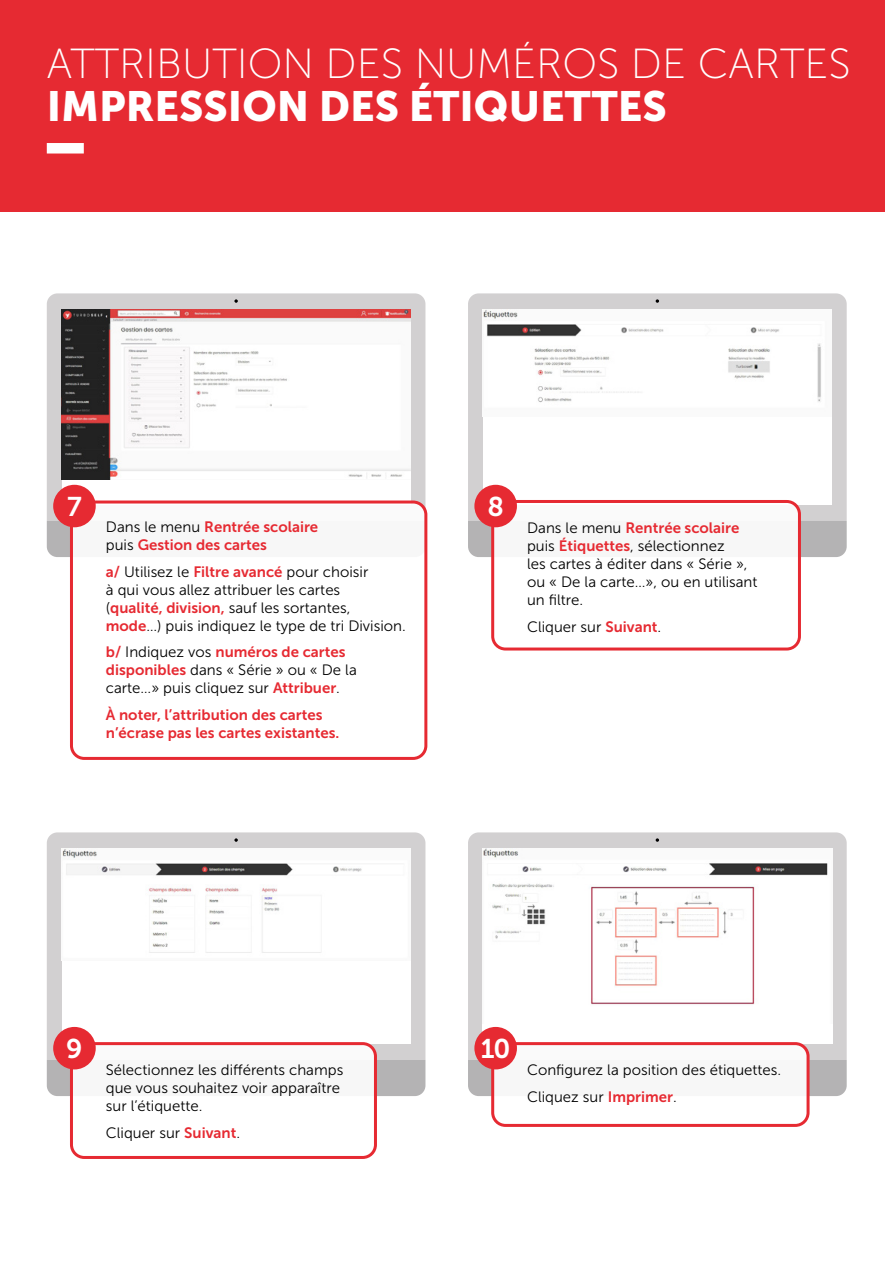
<style>
.page{position:relative;width:885px;height:1263px;background:#fff}
.page>*{position:absolute;margin:0;border:0;box-sizing:border-box;transform-origin:0 0}
.t1{font:42px "Museo Sans 100";color:#fff}
.t2{font:42px "Museo Sans 900";color:#fff}
.t3{font:27px "Museo Sans 700";color:#fff}
.t4{font:15px/18px "Museo Sans 300";color:#000}
.t5{font:15px/18px "Museo Sans 700";color:#e62a32}
.s1{font-family:"Museo Sans 300";color:#000}
.s2{font-family:"Museo Sans 700";color:#e62a32}
</style>
<div class="page">
<div style="left:0;top:0;width:884px;height:1263px;background:#e62a32"></div>
<div style="left:0;top:213px;width:884px;height:1050px;background:#fff"></div>
<div style="left:47px;top:293px;width:378px;height:228px;background:#d2d0d1"></div>
<svg style="left:47px;top:521px;width:23px;height:36px"></svg>
<svg style="left:234px;top:299px;width:4px;height:4px"></svg>
<div style="left:62px;top:309px;width:348px;height:196px;background:#fff"></div>
<img style="left:62px;top:309px;width:348px;height:171px">
<div style="left:71px;top:502px;width:355px;height:256px;background:#fff;border-radius:13px"></div>
<div style="left:70px;top:500px;width:357px;height:260px;border:3px solid #e62a32;border-radius:13px"></div>
<div style="left:53px;top:485px;width:43px;height:42px;background:#e62a32;border-radius:50%"></div>
<div style="left:468px;top:293px;width:378px;height:228px;background:#d2d0d1"></div>
<div style="left:468px;top:521px;width:378px;height:36px;background:#b4b3b4"></div>
<svg style="left:655px;top:299px;width:4px;height:4px"></svg>
<div style="left:483px;top:309px;width:348px;height:196px;background:#fff"></div>
<img style="left:483px;top:309px;width:338px;height:94px">
<div style="left:492px;top:501px;width:307px;height:148px;background:#fff;border-radius:13px"></div>
<div style="left:491px;top:500px;width:309px;height:150px;border:3px solid #e62a32;border-radius:13px"></div>
<div style="left:474px;top:485px;width:43px;height:42px;background:#e62a32;border-radius:50%"></div>
<div style="left:47px;top:832px;width:378px;height:228px;background:#d2d0d1"></div>
<div style="left:47px;top:1060px;width:378px;height:36px;background:#b4b3b4"></div>
<svg style="left:234px;top:838px;width:4px;height:4px"></svg>
<div style="left:62px;top:848px;width:348px;height:196px;background:#fff"></div>
<img style="left:62px;top:848px;width:300px;height:105px">
<div style="left:71px;top:1043px;width:304px;height:114px;background:#fff;border-radius:13px"></div>
<div style="left:70px;top:1042px;width:307px;height:117px;border:3px solid #e62a32;border-radius:13px"></div>
<div style="left:53px;top:1027px;width:43px;height:42px;background:#e62a32;border-radius:50%"></div>
<div style="left:468px;top:832px;width:378px;height:228px;background:#d2d0d1"></div>
<div style="left:468px;top:1060px;width:378px;height:36px;background:#b4b3b4"></div>
<svg style="left:655px;top:838px;width:4px;height:4px"></svg>
<div style="left:483px;top:848px;width:349px;height:196px;background:#fff"></div>
<img style="left:483px;top:848px;width:345px;height:157px">
<div style="left:492px;top:1043px;width:316px;height:82px;background:#fff;border-radius:13px"></div>
<div style="left:491px;top:1042px;width:318px;height:85px;border:3px solid #e62a32;border-radius:13px"></div>
<div style="left:474px;top:1027px;width:43px;height:42px;background:#e62a32;border-radius:50%"></div>
<div style="left:47px;top:143px;width:37px;height:11px;background:#fff"></div>
<h1 class="t1" style="left:47px;top:42px;width:805px">ATTRIBUTION DES NUMÉROS DE CARTES</h1>
<h1 class="t2" style="left:47px;top:82px;width:621px">IMPRESSION DES ÉTIQUETTES</h1>
<h2 class="t3" style="left:67px;top:492px;width:16px">7</h2>
<p class="t5" style="left:106px;top:518px;width:214px"><span class="s1">Dans le menu</span> Rentrée scolaire <span class="s1">puis</span> Gestion des cartes</p>
<p class="t4" style="left:106px;top:563px;width:301px"><span class="s2">a/</span> Utilisez le <span class="s2">Filtre avancé</span> pour choisir<br>à qui vous allez attribuer les cartes<br>(<span class="s2">qualité, division,</span> sauf les sortantes, <span class="s2">mode</span>…) puis indiquez le type de tri Division.</p>
<p class="t5" style="left:106px;top:643px;width:241px">b/ <span class="s1">Indiquez vos</span> numéros de cartes</p>
<p class="t4" style="left:106px;top:661px;width:252px"><span class="s2">disponibles</span> dans « Série » ou « De la carte…» puis cliquez sur <span class="s2">Attribuer</span>.</p>
<p class="t5" style="left:106px;top:705px;width:235px">À noter, l’attribution des cartes n’écrase pas les cartes existantes.</p>
<h2 class="t3" style="left:487px;top:492px;width:18px">8</h2>
<p class="t5" style="left:527px;top:519px;width:214px"><span class="s1">Dans le menu</span> Rentrée scolaire</p>
<p class="t4" style="left:527px;top:537px;width:232px">puis <span class="s2">Étiquettes</span>, sélectionnez<br>les cartes à éditer dans « Série », ou « De la carte…», ou en utilisant un filtre.</p>
<p class="t4" style="left:527px;top:618px;width:136px">Cliquer sur <span class="s2">Suivant</span>.</p>
<h2 class="t3" style="left:66px;top:1034px;width:18px">9</h2>
<p class="t4" style="left:106px;top:1061px;width:239px">Sélectionnez les différents champs que vous souhaitez voir apparaître sur l’étiquette.</p>
<p class="t4" style="left:106px;top:1124px;width:136px">Cliquer sur <span class="s2">Suivant</span>.</p>
<h2 class="t3" style="left:481px;top:1034px;width:31px">10</h2>
<p class="t4" style="left:527px;top:1057px;width:255px;line-height:26.5px">Configurez la position des étiquettes.<br>Cliquez sur <span class="s2">Imprimer</span>.</p>
</div>
